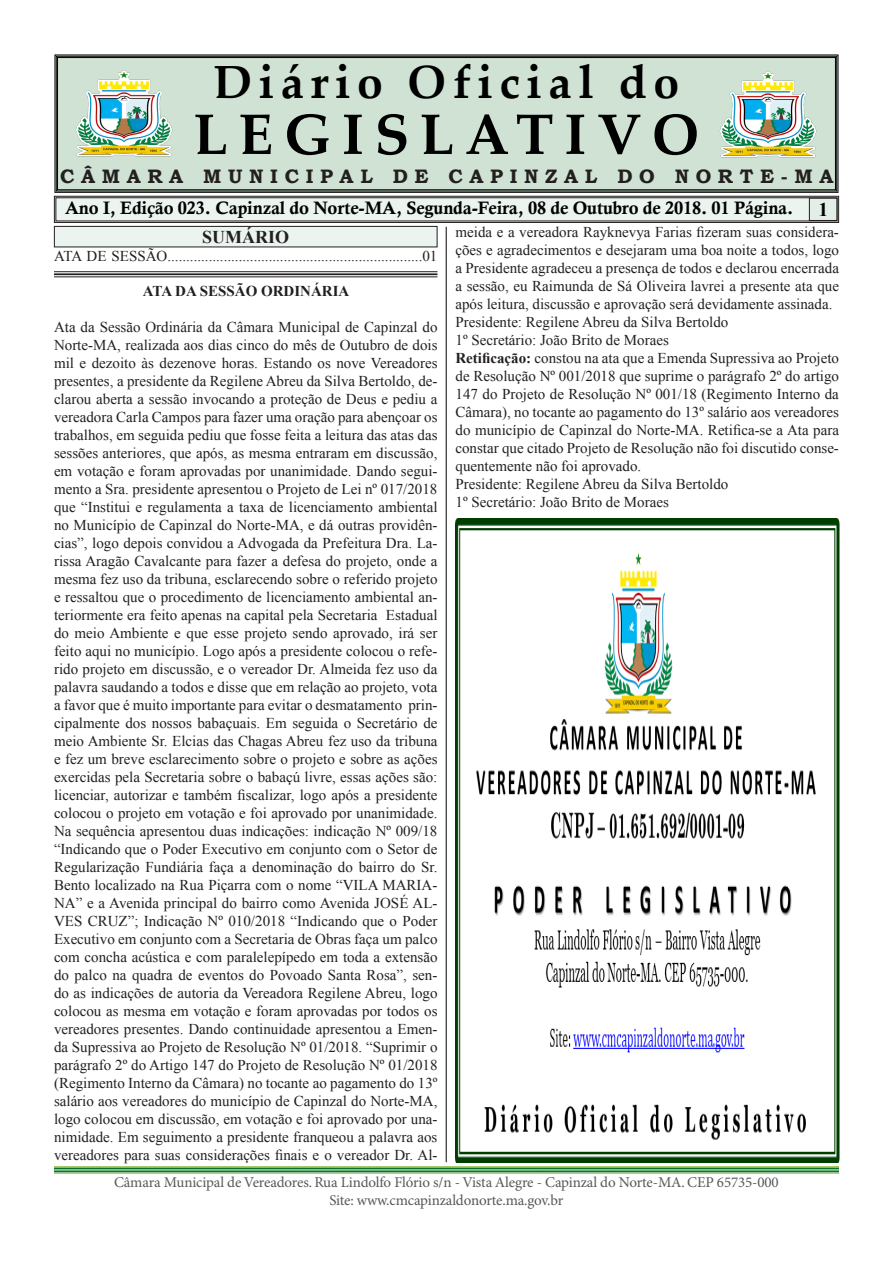
<style>
.page{position:relative;width:893px;height:1263px;background:#fff}
.page>*{position:absolute;margin:0;border:0;box-sizing:border-box;transform-origin:0 0}
.t1{font:700 57px "Palatino Linotype";letter-spacing:.185em;color:#000}
.t2{font:700 46.5px "Palatino Linotype";letter-spacing:.14em;color:#000}
.t3{font:700 19.5px "Bookman Old Style";letter-spacing:.34em;color:#231f20}
.t4{font:700 19.5px "Times New Roman";color:#000}
.t5{font:18px "Calis MT Bol";letter-spacing:-.01em;color:#000}
.t6{font:700 18px "Times New Roman";color:#231f20}
.t7{font:15px/18px "Times New Roman";color:#231f20;text-align:justify}
.t8{font:15px "Minion Pro";letter-spacing:-.01em;color:#57585a}
.t9{font:700 15px "Times New Roman";color:#231f20}
.s1{font-weight:700}
</style>
<div class="page">
<svg style="left:54px;top:195px;width:785px;height:28px;background:#d6ddd8"></svg>
<div style="left:56px;top:197px;width:781px;height:24px;border:1px solid #231f20"></div>
<div style="left:54px;top:226px;width:383px;height:21px;background:#ebf4ee"></div>
<div style="left:54px;top:226px;width:383px;height:21px;border:1px solid #231f20"></div>
<hr style="left:446px;top:227px;width:1px;height:935px;background:#231f20">
<div style="left:55px;top:55px;width:783px;height:138px;background:#cfe2d3"></div>
<div style="left:57px;top:57px;width:779px;height:133px;border:1px solid #000"></div>
<div style="left:59px;top:169px;width:775px;height:14px;background:#cfe2d3"></div>
<div style="left:809px;top:198px;width:28px;height:22px;background:#e3efe6"></div>
<div style="left:809px;top:198px;width:28px;height:23px;border:1px solid #231f20"></div>
<hr style="left:54px;top:271px;width:383px;height:1px;background:#231f20">
<hr style="left:54px;top:273px;width:383px;height:2px;background:#231f20">
<hr style="left:54px;top:276px;width:383px;height:1px;background:#231f20">
<img style="left:54px;top:1167px;width:785px;height:6px">
<img style="left:68px;top:64px;width:112px;height:98px">
<img style="left:712px;top:64px;width:111px;height:98px">
<img style="left:455px;top:519px;width:384px;height:643px">
<p class="t2" style="left:214px;top:50px;width:467px">Diário Oficial do</p>
<p class="t1" style="left:194px;top:94px;width:507px">LEGISLATIVO</p>
<p class="t3" style="left:60px;top:162px;width:775px">CÂMARA MUNICIPAL DE CAPINZAL DO NORTE-MA</p>
<p class="t4" style="left:818px;top:196px;width:11px">1</p>
<p class="t7" style="left:54px;top:246px;width:385px">ATA DE SESSÃO....................................................................01</p>
<p class="t9" style="left:143px;top:281px;width:208px">ATA DA SESSÃO ORDINÁRIA</p>
<p class="t7" style="left:54px;top:318px;width:385px">Ata da Sessão Ordinária da Câmara Municipal de Capinzal do Norte-MA, realizada aos dias cinco do mês de Outubro de dois mil e dezoito às dezenove horas. Estando os nove Vereadores presentes, a presidente da Regilene Abreu da Silva Bertoldo, de&shy;clarou aberta a sessão invocando a proteção de Deus e pediu a vereadora Carla Campos para fazer uma oração para abençoar os trabalhos, em seguida pediu que fosse feita a leitura das atas das sessões anteriores, que após, as mesma entraram em discussão, em votação e foram aprovadas por unanimidade. Dando segui&shy;mento a Sra. presidente apresentou o Projeto de Lei nº 017/2018 que “Institui e regulamenta a taxa de licenciamento ambiental no Município de Capinzal do Norte-MA, e dá outras providên&shy;cias”, logo depois convidou a Advogada da Prefeitura Dra. La&shy;rissa Aragão Cavalcante para fazer a defesa do projeto, onde a mesma fez uso da tribuna, esclarecendo sobre o referido projeto e ressaltou que o procedimento de licenciamento ambiental an&shy;teriormente era feito apenas na capital pela Secretaria Estadual do meio Ambiente e que esse projeto sendo aprovado, irá ser feito aqui no município. Logo após a presidente colocou o refe&shy;rido projeto em discussão, e o vereador Dr. Almeida fez uso da palavra saudando a todos e disse que em relação ao projeto, vota a favor que é muito importante para evitar o desmatamento prin&shy;cipalmente dos nossos babaçuais. Em seguida o Secretário de meio Ambiente Sr. Elcias das Chagas Abreu fez uso da tribuna e fez um breve esclarecimento sobre o projeto e sobre as ações exercidas pela Secretaria sobre o babaçú livre, essas ações são: licenciar, autorizar e também fiscalizar, logo após a presidente colocou o projeto em votação e foi aprovado por unanimidade.<br>Na sequência apresentou duas indicações: indicação Nº 009/18 “Indicando que o Poder Executivo em conjunto com o Setor de Regularização Fundiária faça a denominação do bairro do Sr.<br>Bento localizado na Rua Piçarra com o nome “VILA MARIA-NA” e a Avenida principal do bairro como Avenida JOSÉ AL-VES CRUZ”; Indicação Nº 010/2018 “Indicando que o Poder Executivo em conjunto com a Secretaria de Obras faça um palco com concha acústica e com paralelepípedo em toda a extensão do palco na quadra de eventos do Povoado Santa Rosa”, sen&shy;do as indicações de autoria da Vereadora Regilene Abreu, logo colocou as mesma em votação e foram aprovadas por todos os vereadores presentes. Dando continuidade apresentou a Emen&shy;da Supressiva ao Projeto de Resolução Nº 01/2018. “Suprimir o parágrafo 2º do Artigo 147 do Projeto de Resolução Nº 01/2018 (Regimento Interno da Câmara) no tocante ao pagamento do 13º salário aos vereadores do município de Capinzal do Norte-MA, logo colocou em discussão, em votação e foi aprovado por una&shy;nimidade. Em seguimento a presidente franqueou a palavra aos vereadores para suas considerações finais e o vereador Dr. Al-</p>
<p class="t5" style="left:65px;top:198px;width:730px">Ano I, Edição 023. Capinzal do Norte-MA, Segunda-Feira, 08 de Outubro de 2018. 01 Página.</p>
<p class="t6" style="left:202px;top:224px;width:88px">SUMÁRIO</p>
<p class="t7" style="left:455px;top:223px;width:385px">meida e a vereadora Rayknevya Farias fizeram suas considera&shy;ções e agradecimentos e desejaram uma boa noite a todos, logo a Presidente agradeceu a presença de todos e declarou encerrada a sessão, eu Raimunda de Sá Oliveira lavrei a presente ata que após leitura, discussão e aprovação será devidamente assinada.</p>
<p class="t7" style="left:455px;top:313px;width:274px">Presidente: Regilene Abreu da Silva Bertoldo</p>
<p class="t7" style="left:455px;top:331px;width:215px">1º Secretário: João Brito de Moraes</p>
<p class="t7" style="left:455px;top:349px;width:385px"><span class="s1">Retificação:</span> constou na ata que a Emenda Supressiva ao Projeto de Resolução Nº 001/2018 que suprime o parágrafo 2º do artigo 147 do Projeto de Resolução Nº 001/18 (Regimento Interno da Câmara), no tocante ao pagamento do 13º salário aos vereadores do município de Capinzal do Norte-MA. Retifica-se a Ata para constar que citado Projeto de Resolução não foi discutido conse&shy;quentemente não foi aprovado.</p>
<p class="t7" style="left:455px;top:475px;width:274px">Presidente: Regilene Abreu da Silva Bertoldo</p>
<p class="t7" style="left:455px;top:493px;width:215px">1º Secretário: João Brito de Moraes</p>
<p class="t8" style="left:114px;top:1173px;width:666px">Câmara Municipal de Vereadores. Rua Lindolfo Flório s/n - Vista Alegre - Capinzal do Norte-MA. CEP 65735-000</p>
<p class="t8" style="left:329px;top:1191px;width:235px">Site: www.cmcapinzaldonorte.ma.gov.br</p>
</div>
